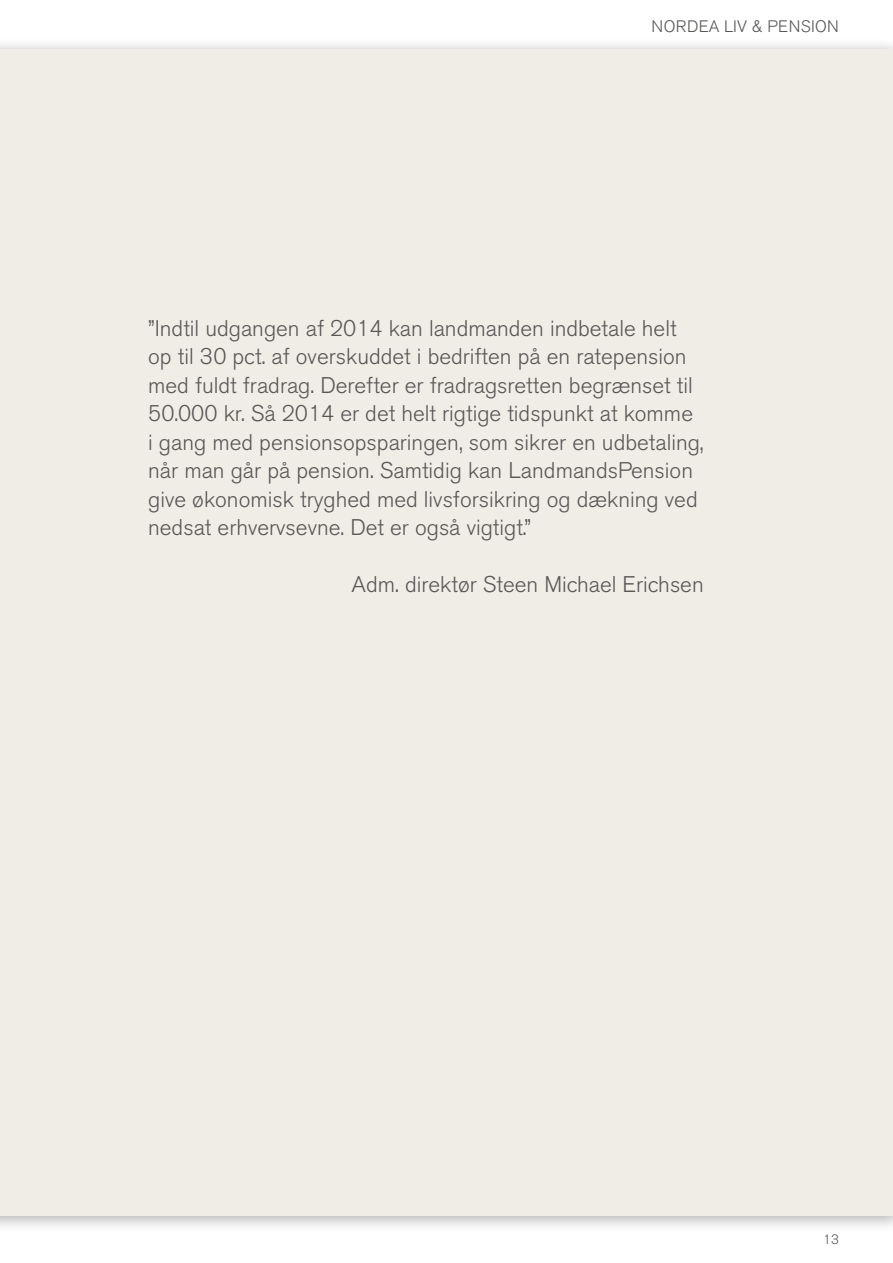
<style>
.page{position:relative;width:893px;height:1263px;background:#fff}
.page>*{position:absolute;margin:0;border:0;box-sizing:border-box;transform-origin:0 0}
.Emne_-_Ikke_valgt{font:300 22.5px/28.5px "Akzidenz Grotesk BE";color:#575756}
.t1{font:300 16.5px "Akzidenz Grotesk BE";letter-spacing:.02em;color:#575756}
.t2{font:300 13.5px "Akzidenz Grotesk BE";color:#575756}
</style>
<div class="page">
<div style="left:0;top:38px;width:893px;height:1195px;background:#1d1d1b;opacity:.35"></div>
<div style="left:0;top:49px;width:893px;height:1166px;background:#f0ece6"></div>
<p class="t1" style="left:652px;top:17px;width:189px">NORDEA LIV &amp; PENSION</p>
<p class="Emne_-_Ikke_valgt" style="left:148px;top:314px;width:557px">”Indtil udgangen af 2014 kan landmanden indbetale helt op til 30 pct. af overskuddet i bedriften på en ratepension med fuldt fradrag. Derefter er fradragsretten begrænset til 50.000 kr. Så 2014 er det helt rigtige tidspunkt at komme<br>i gang med pensionsopsparingen, som sikrer en udbetaling, når man går på pension. Samtidig kan LandmandsPension give økonomisk tryghed med livsforsikring og dækning ved nedsat erhvervsevne. Det er også vigtigt.”</p>
<p class="Emne_-_Ikke_valgt" style="left:352px;top:571px;width:354px">Adm. direktør Steen Michael Erichsen</p>
<p class="t2" style="left:823px;top:1232px;width:17px">13</p>
</div>
